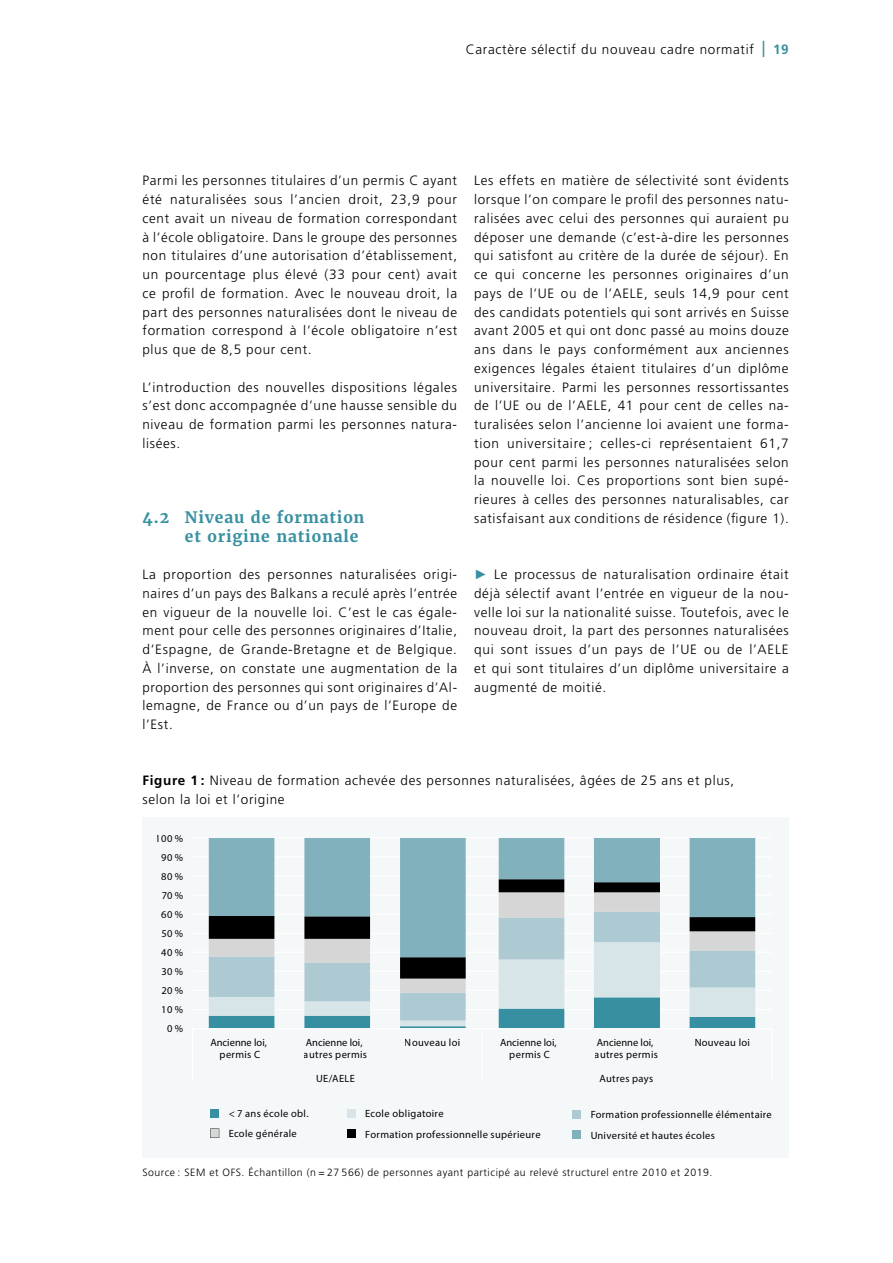
<style>
.page{position:relative;width:893px;height:1263px;background:#fff}
.page>*{position:absolute;margin:0;border:0;box-sizing:border-box;transform-origin:0 0}
._04_Inhalt_Untertitel_nummeriert{font:700 15.75px/19.5px "Merriweather";letter-spacing:.05em;color:#3790a1}
._04_Inhalt_Fliesstext{font:300 13.5px/18.8px "Frutiger LT Std";letter-spacing:.05em;color:#000;text-align:justify}
._04_Inhalt_Fliesstext_mehr_Abstand{font:300 13.5px/18.8px "Frutiger LT Std";letter-spacing:.05em;color:#000;text-align:justify}
.t1{font:300 10.5px/12.6px "Frutiger LT Pro";letter-spacing:.03em;color:#000}
._04_Inhalt_Quelle{font:300 10.5px "Frutiger LT Std";letter-spacing:.05em;color:#000}
.t2{font:300 10.5px/12.6px "Frutiger LT Pro";color:#000;text-align:center}
.s1{font-weight:700;font-size:16.2px;color:#3790a1}
.s2{font-weight:700;color:#3790a1}
.s3{font-family:"Arial";font-weight:400;color:#3790a1}
.s4{font-weight:700}
</style>
<div class="page">
<div style="left:142px;top:817px;width:647px;height:340px;background:#f5f8f9"></div>
<hr style="left:192px;top:837px;width:580px;height:1px;background:#fff">
<hr style="left:192px;top:856px;width:580px;height:1px;background:#fff">
<hr style="left:192px;top:875px;width:580px;height:1px;background:#fff">
<hr style="left:192px;top:894px;width:580px;height:2px;background:#fff">
<hr style="left:192px;top:914px;width:580px;height:1px;background:#fff">
<hr style="left:192px;top:933px;width:580px;height:1px;background:#fff">
<hr style="left:192px;top:951px;width:580px;height:2px;background:#fff">
<hr style="left:192px;top:971px;width:580px;height:1px;background:#fff">
<hr style="left:192px;top:990px;width:580px;height:1px;background:#fff">
<hr style="left:192px;top:1009px;width:580px;height:1px;background:#fff">
<svg style="left:209px;top:1026px;width:546px;height:2px"></svg>
<svg style="left:209px;top:1020px;width:546px;height:6px;fill:#3790a1"></svg>
<svg style="left:209px;top:993px;width:546px;height:27px"></svg>
<svg style="left:209px;top:978px;width:546px;height:15px"></svg>
<svg style="left:209px;top:957px;width:546px;height:21px"></svg>
<svg style="left:209px;top:838px;width:546px;height:119px"></svg>
<hr style="left:192px;top:1028px;width:580px;height:1px;background:#fff">
<hr style="left:771px;top:1029px;width:1px;height:52px;background:#fff">
<hr style="left:481px;top:1029px;width:2px;height:52px;background:#fff">
<hr style="left:192px;top:1029px;width:1px;height:52px;background:#fff">
<div style="left:211px;top:1109px;width:8px;height:8px;background:#3790a1"></div>
<div style="left:347px;top:1109px;width:8px;height:8px;background:#d7e5e9"></div>
<div style="left:572px;top:1110px;width:9px;height:9px;background:#adcad3"></div>
<svg style="left:210px;top:1128px;width:9px;height:10px"></svg>
<div style="left:347px;top:1130px;width:8px;height:8px;background:#000"></div>
<div style="left:572px;top:1130px;width:9px;height:9px;background:#80b1bd"></div>
<p class="_04_Inhalt_Fliesstext" style="left:466px;top:40px;width:324px">Caractère sélectif du nouveau cadre normatif <span class="s1">|</span> <span class="s2">19</span></p>
<p class="_04_Inhalt_Fliesstext" style="left:142px;top:171px;width:316px">Parmi les personnes titulaires d’un permis C ayant été naturalisées sous l’ancien droit, 23,9 pour cent avait un niveau de formation correspondant à l’école obligatoire. Dans le groupe des personnes non titulaires d’une autorisation d’établissement, un pourcentage plus élevé (33 pour cent) avait ce profil de formation. Avec le nouveau droit, la part des personnes naturalisées dont le niveau de formation correspond à l’école obligatoire n’est plus que de 8,5 pour cent.</p>
<p class="_04_Inhalt_Fliesstext" style="left:142px;top:378px;width:316px">L’introduction des nouvelles dispositions légales s’est donc accompagnée d’une hausse sensible du niveau de formation parmi les personnes natura&shy;lisées.</p>
<h2 class="_04_Inhalt_Untertitel_nummeriert" style="left:185px;top:507px;width:181px;text-indent:-43px">4.2 Niveau de formation et -origine nationale</h2>
<p class="_04_Inhalt_Fliesstext" style="left:142px;top:565px;width:316px">La proportion des personnes naturalisées origi&shy;naires d’un pays des Balkans a reculé après l’entrée en vigueur de la nouvelle loi. C’est le cas égale&shy;ment pour celle des personnes originaires d’Italie, d’Espagne, de Grande-Bretagne et de Belgique.<br>À l’inverse, on constate une augmentation de la proportion des personnes qui sont originaires d’Al&shy;lemagne, de France ou d’un pays de l’Europe de l’Est.</p>
<p class="_04_Inhalt_Fliesstext" style="left:474px;top:171px;width:316px">Les effets en matière de sélectivité sont évidents lorsque l’on compare le profil des personnes natu&shy;ralisées avec celui des personnes qui auraient pu déposer une demande (c’est-à-dire les personnes qui satisfont au critère de la durée de séjour). En ce qui concerne les personnes originaires d’un pays de l’UE ou de l’AELE, seuls 14,9 pour cent des candidats potentiels qui sont arrivés en Suisse avant 2005 et qui ont donc passé au moins douze ans dans le pays conformément aux anciennes exigences légales étaient titulaires d’un diplôme universitaire. Parmi les personnes ressortissantes de l’UE ou de l’AELE, 41 pour cent de celles na&shy;turalisées selon l’ancienne loi avaient une forma&shy;tion universitaire ; celles-ci représentaient 61,7 pour cent parmi les personnes naturalisées selon la nouvelle loi. Ces proportions sont bien supé&shy;rieures à celles des personnes naturalisables, car satisfaisant aux conditions de résidence (figure 1).</p>
<p class="_04_Inhalt_Fliesstext_mehr_Abstand" style="left:474px;top:565px;width:316px"><span class="s3">►</span> Le processus de naturalisation ordinaire était déjà sélectif avant l’entrée en vigueur de la nou&shy;velle loi sur la nationalité suisse. Toutefois, avec le nouveau droit, la part des personnes naturalisées qui sont issues d’un pays de l’UE ou de l’AELE et qui sont titulaires d’un diplôme universitaire a augmenté de moitié.</p>
<p class="_04_Inhalt_Fliesstext" style="left:142px;top:771px;width:593px"><span class="s4">Figure 1 :</span> Niveau de formation achevée des personnes naturalisées, âgées de 25 ans et plus, selon la loi et l’origine</p>
<p class="t1" style="left:156px;top:832px;width:29px">100 %</p>
<p class="t1" style="left:161px;top:851px;width:23px">90 %</p>
<p class="t1" style="left:161px;top:869px;width:23px">80 %</p>
<p class="t1" style="left:162px;top:889px;width:23px">70 %</p>
<p class="t1" style="left:161px;top:908px;width:23px">60 %</p>
<p class="t1" style="left:161px;top:927px;width:23px">50 %</p>
<p class="t1" style="left:161px;top:946px;width:23px">40 %</p>
<p class="t1" style="left:161px;top:965px;width:23px">30 %</p>
<p class="t1" style="left:161px;top:984px;width:23px">20 %</p>
<p class="t1" style="left:162px;top:1003px;width:23px">10 %</p>
<p class="t1" style="left:167px;top:1022px;width:18px">0 %</p>
<p class="t2" style="left:210px;top:1036px;width:58px">Ancienne loi, permis C</p>
<p class="t1" style="left:304px;top:1036px;width:65px">Ancienne loi, autres permis</p>
<p class="t1" style="left:405px;top:1036px;width:57px">Nouveau loi</p>
<p class="t2" style="left:500px;top:1036px;width:58px">Ancienne loi, permis C</p>
<p class="t1" style="left:595px;top:1036px;width:65px">Ancienne loi, autres permis</p>
<p class="t1" style="left:694px;top:1036px;width:57px">Nouveau loi</p>
<p class="t1" style="left:316px;top:1072px;width:40px">UE/AELE</p>
<p class="t1" style="left:599px;top:1072px;width:55px">Autres pays</p>
<p class="t1" style="left:229px;top:1107px;width:81px">&lt; 7 ans école obl.</p>
<p class="t1" style="left:365px;top:1107px;width:80px">Ecole obligatoire</p>
<p class="t1" style="left:590px;top:1108px;width:183px">Formation professionnelle élémentaire</p>
<p class="t1" style="left:229px;top:1127px;width:70px">Ecole générale</p>
<p class="t1" style="left:365px;top:1128px;width:177px">Formation professionnelle supérieure</p>
<p class="t1" style="left:590px;top:1128px;width:126px">Université et hautes écoles</p>
<p class="_04_Inhalt_Quelle" style="left:142px;top:1166px;width:572px">Source : SEM et OFS. Échantillon (n = 27 566) de personnes ayant participé au relevé structurel entre 2010 et 2019.</p>
</div>
